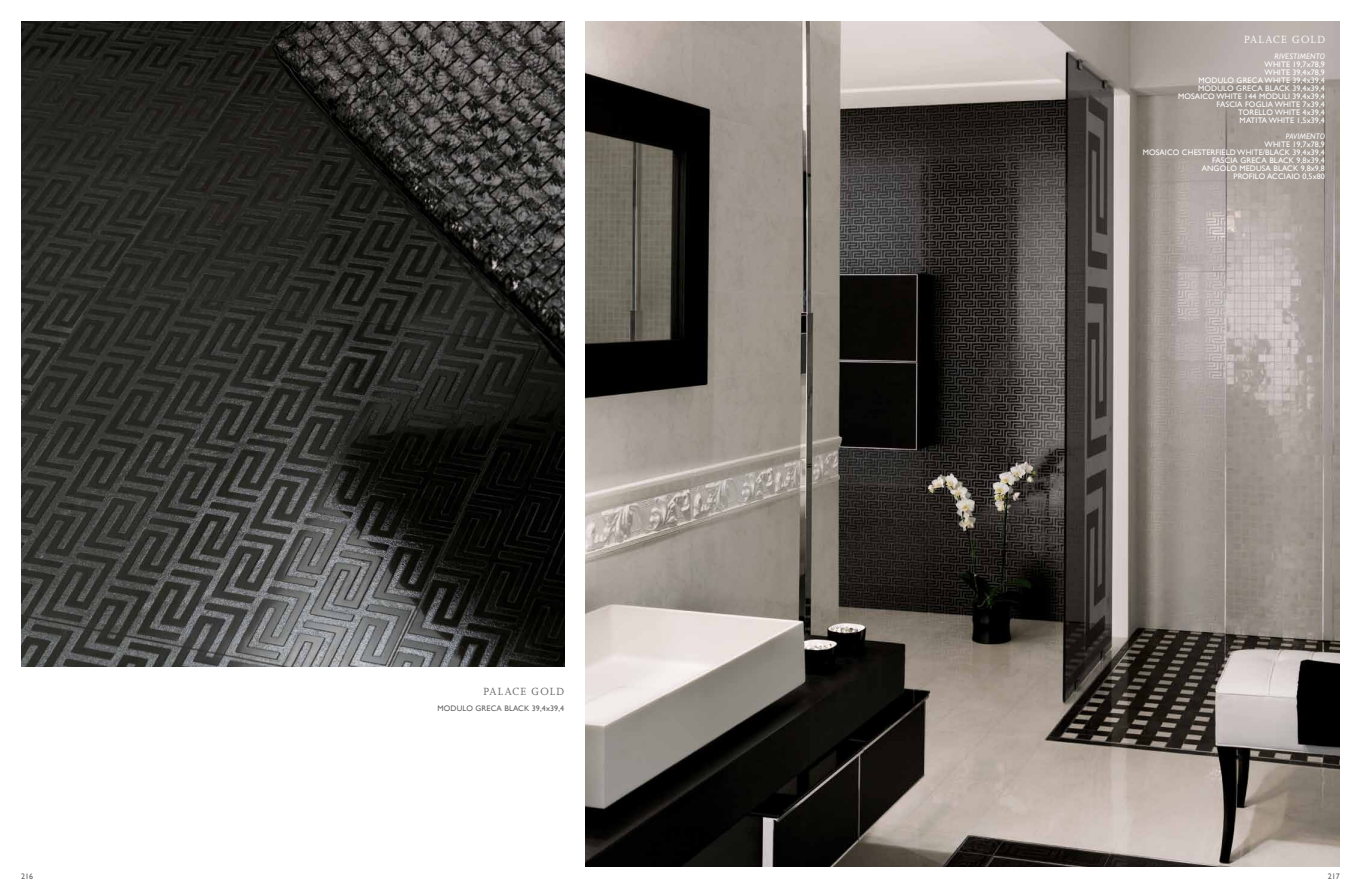
<style>
.page{position:relative;width:1361px;height:888px;background:#fff}
.page>*{position:absolute;margin:0;border:0;box-sizing:border-box;transform-origin:0 0}
.t1{font:12px "Joanna MT Std";letter-spacing:.105em;color:#fff}
.t2{font:12px "Joanna MT Std";letter-spacing:.105em;color:#646363}
.t3{font:8px/8px "Gill Sans";letter-spacing:.015em;color:#fff;text-align:right}
.t4{font:8px "Gill Sans";letter-spacing:.015em;color:#646363}
.t5{font:italic 8px "Gill Sans";letter-spacing:.015em;color:#fff}
</style>
<div class="page">
<img style="left:21px;top:21px;width:543px;height:645px">
<img style="left:585px;top:21px;width:754px;height:845px">
<h1 class="t2" style="left:483px;top:684px;width:82px">PALACE GOLD</h1>
<p class="t4" style="left:437px;top:703px;width:128px">MODULO GRECA BLACK 39,4x39,4</p>
<h1 class="t1" style="left:1244px;top:33px;width:82px">PALACE GOLD</h1>
<p class="t5" style="left:1274px;top:52px;width:52px">RIVESTIMENTO</p>
<p class="t3" style="left:1178px;top:60px;width:148px">WHITE 19,7x78,9<br>WHITE 39,4x78,9<br>MODULO GRECA WHITE 39,4x39,4<br>MODULO GRECA BLACK 39,4x39,4<br>MOSAICO WHITE 144 MODULI 39,4x39,4<br>FASCIA FOGLIA WHITE 7x39,4<br>TORELLO WHITE 4x39,4<br>MATITA WHITE 1,5x39,4</p>
<p class="t5" style="left:1286px;top:132px;width:41px">PAVIMENTO</p>
<p class="t3" style="left:1142px;top:140px;width:184px">WHITE 19,7x78,9<br>MOSAICO CHESTERFIELD WHITE/BLACK 39,4x39,4<br>FASCIA GRECA BLACK 9,8x39,4<br>ANGOLO MEDUSA BLACK 9,8x9,8<br>PROFILO ACCIAIO 0,5x80</p>
<p class="t4" style="left:21px;top:871px;width:13px">216</p>
<p class="t4" style="left:1327px;top:871px;width:13px">217</p>
</div>
